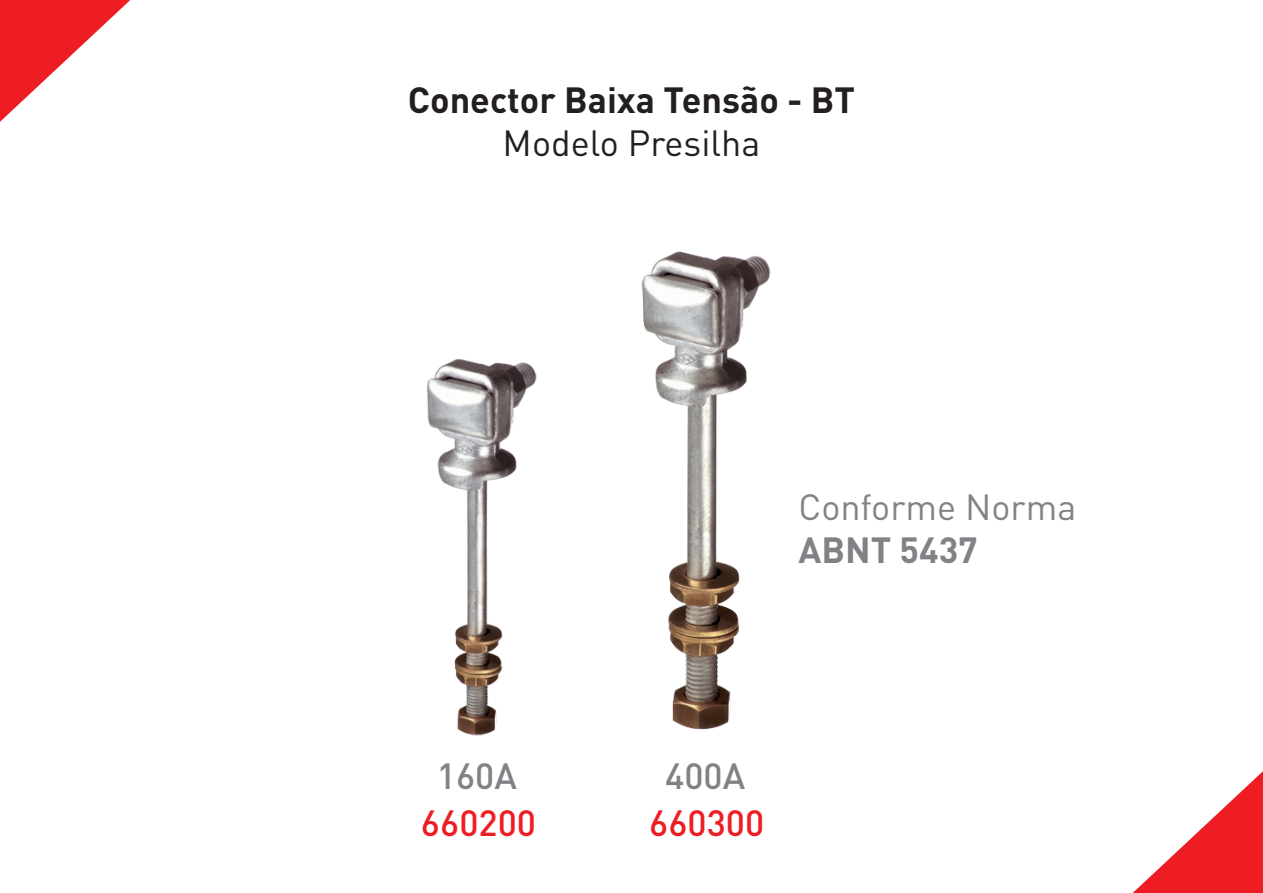
<style>
.page{position:relative;width:1263px;height:893px;background:#fff}
.page>*{position:absolute;margin:0;border:0;box-sizing:border-box;transform-origin:0 0}
.t1{font:700 36px "DIN Pro";color:#231f20}
.t2{font:36px "DIN Pro";color:#231f20}
.t3{font:36px "DIN Pro";color:#808285}
.t4{font:500 36px "DIN Pro";color:#ee1d23}
.t5{font:500 36px "DIN Pro";color:#808285}
.t6{font:700 36px "DIN Pro";color:#808285}
</style>
<div class="page">
<img style="left:427px;top:358px;width:110px;height:378px">
<img style="left:641px;top:251px;width:129px;height:479px">
<svg style="left:0;top:0;width:130px;height:122px"></svg>
<svg style="left:1133px;top:771px;width:130px;height:122px"></svg>
<p class="t1" style="left:408px;top:75px;width:449px">Conector Baixa Tensão - BT</p>
<p class="t2" style="left:503px;top:118px;width:259px">Modelo Presilha</p>
<p class="t3" style="left:798px;top:482px;width:279px">Conforme Norma</p>
<p class="t6" style="left:798px;top:525px;width:181px">ABNT 5437</p>
<p class="t5" style="left:437px;top:751px;width:82px">160A</p>
<p class="t5" style="left:665px;top:751px;width:82px">400A</p>
<p class="t4" style="left:421px;top:798px;width:117px">660200</p>
<p class="t4" style="left:649px;top:798px;width:117px">660300</p>
</div>
